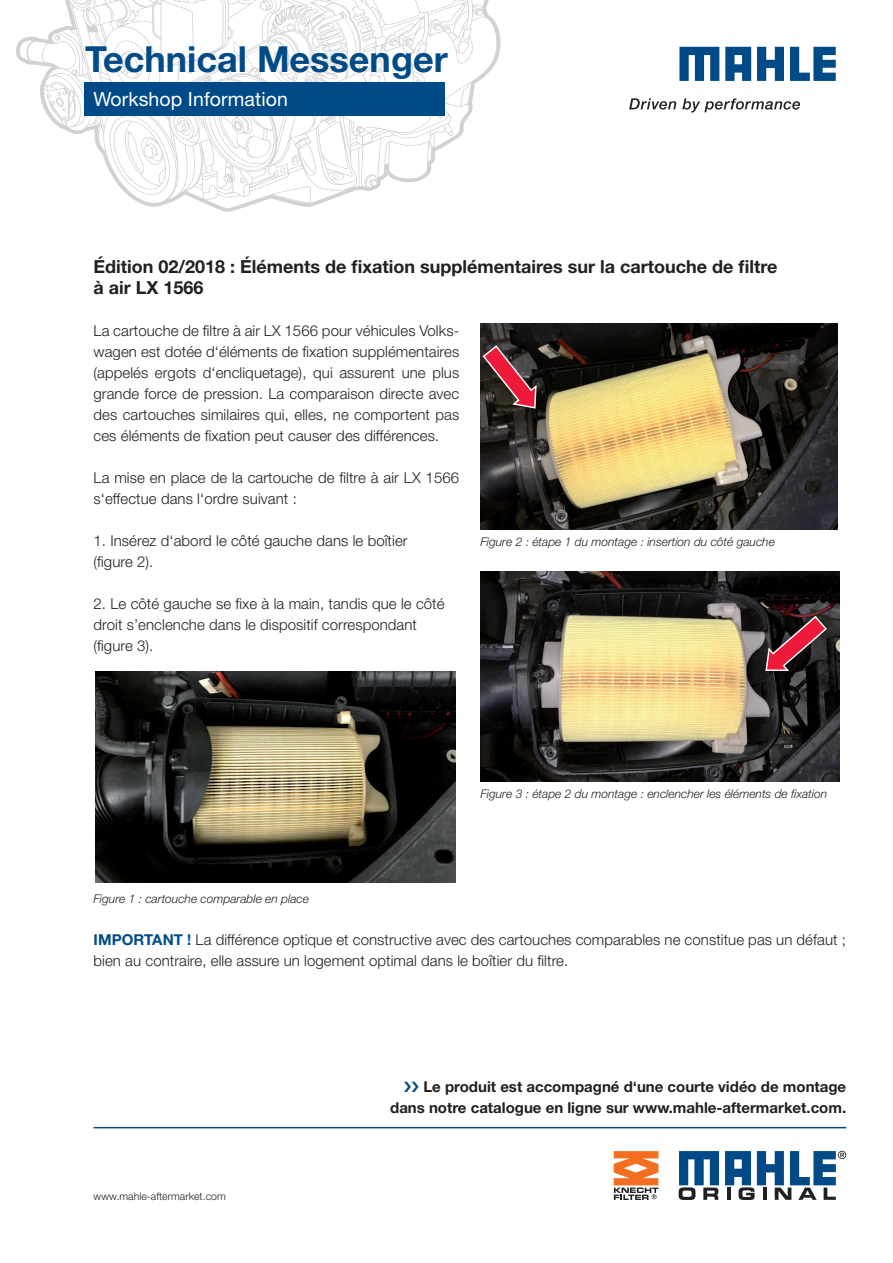
<style>
.page{position:relative;width:893px;height:1263px;background:#fff}
.page>*{position:absolute;margin:0;border:0;box-sizing:border-box;transform-origin:0 0}
.t1{font:700 36px "Helvetica Neue LT Pro";color:#004b87}
.t2{font:19.5px "Helvetica Neue LT Pro";letter-spacing:.005em;color:#fff}
.t3{font:700 18px/21px "Helvetica Neue LT Pro";color:#231f20}
.t4{font:300 15px/21px "Helvetica Neue LT Pro";letter-spacing:.005em;color:#231f20}
.t5{font:700 15px/21px "Helvetica Neue LT Pro";color:#231f20;text-align:right}
.t6{font:italic 300 12px "Helvetica Neue LT Pro";color:#231f20}
.t7{font:300 10.5px "Helvetica Neue LT Pro";letter-spacing:.005em;color:#231f20}
.s1{font-weight:700;color:#004b87}
</style>
<div class="page">
<svg style="left:16px;top:0;width:485px;height:212px"></svg>
<div style="left:84px;top:82px;width:361px;height:34px;background:#004b87"></div>
<hr style="left:94px;top:1127px;width:752px;height:1px;background:#004b87">
<img style="left:96px;top:672px;width:359px;height:210px">
<img style="left:480px;top:324px;width:357px;height:205px">
<img style="left:480px;top:572px;width:359px;height:209px">
<svg style="left:765px;top:615px;width:63px;height:57px;background:#662a33"></svg>
<svg style="left:482px;top:344px;width:56px;height:65px;background:#70353b"></svg>
<svg style="left:629px;top:98px;width:171px;height:15px"></svg>
<svg style="left:679px;top:47px;width:157px;height:34px"></svg>
<svg style="left:679px;top:1151px;width:40px;height:49px"></svg>
<svg style="left:725px;top:1151px;width:121px;height:49px"></svg>
<svg style="left:614px;top:1151px;width:44px;height:49px"></svg>
<h1 class="t1" style="left:85px;top:37px;width:364px">Technical Messenger</h1>
<h2 class="t2" style="left:94px;top:87px;width:196px">Workshop Information</h2>
<p class="t3" style="left:94px;top:256px;width:685px">Édition 02/2018 : Éléments de fixation supplémentaires sur la cartouche de filtre à air LX 1566</p>
<p class="t4" style="left:94px;top:320px;width:367px;text-align:justify">La cartouche de filtre à air LX 1566 pour véhicules Volks&shy;wagen est dotée d‘éléments de fixation supplémentaires (appelés ergots d‘encliquetage), qui assurent une plus grande force de pression. La comparaison directe avec des cartouches similaires qui, elles, ne comportent pas ces éléments de fixation peut causer des différences.</p>
<p class="t4" style="left:94px;top:467px;width:367px">La mise en place de la cartouche de filtre à air LX 1566 s‘effectue dans l‘ordre suivant :</p>
<p class="t4" style="left:94px;top:530px;width:316px">1. Insérez d‘abord le côté gauche dans le boîtier (figure 2).</p>
<p class="t4" style="left:94px;top:593px;width:353px">2. Le côté gauche se fixe à la main, tandis que le côté droit s’enclenche dans le dispositif correspondant (figure 3).</p>
<p class="t6" style="left:480px;top:534px;width:296px">Figure 2 : étape 1 du montage : insertion du côté gauche</p>
<p class="t6" style="left:94px;top:891px;width:217px">Figure 1 : cartouche comparable en place</p>
<p class="t6" style="left:480px;top:786px;width:348px">Figure 3 : étape 2 du montage : enclencher les éléments de fixation</p>
<p class="t4" style="left:94px;top:929px;width:754px"><span class="s1">IMPORTANT !</span> La différence optique et constructive avec des cartouches comparables ne constitue pas un défaut ; bien au contraire, elle assure un logement optimal dans le boîtier du filtre.</p>
<p class="t7" style="left:94px;top:1190px;width:134px">www.mahle-aftermarket.com</p>
<p class="t5" style="left:390px;top:1076px;width:458px">Le produit est accompagné d‘une courte vidéo de montage dans notre catalogue en ligne sur www.mahle-aftermarket.com.</p>
</div>
